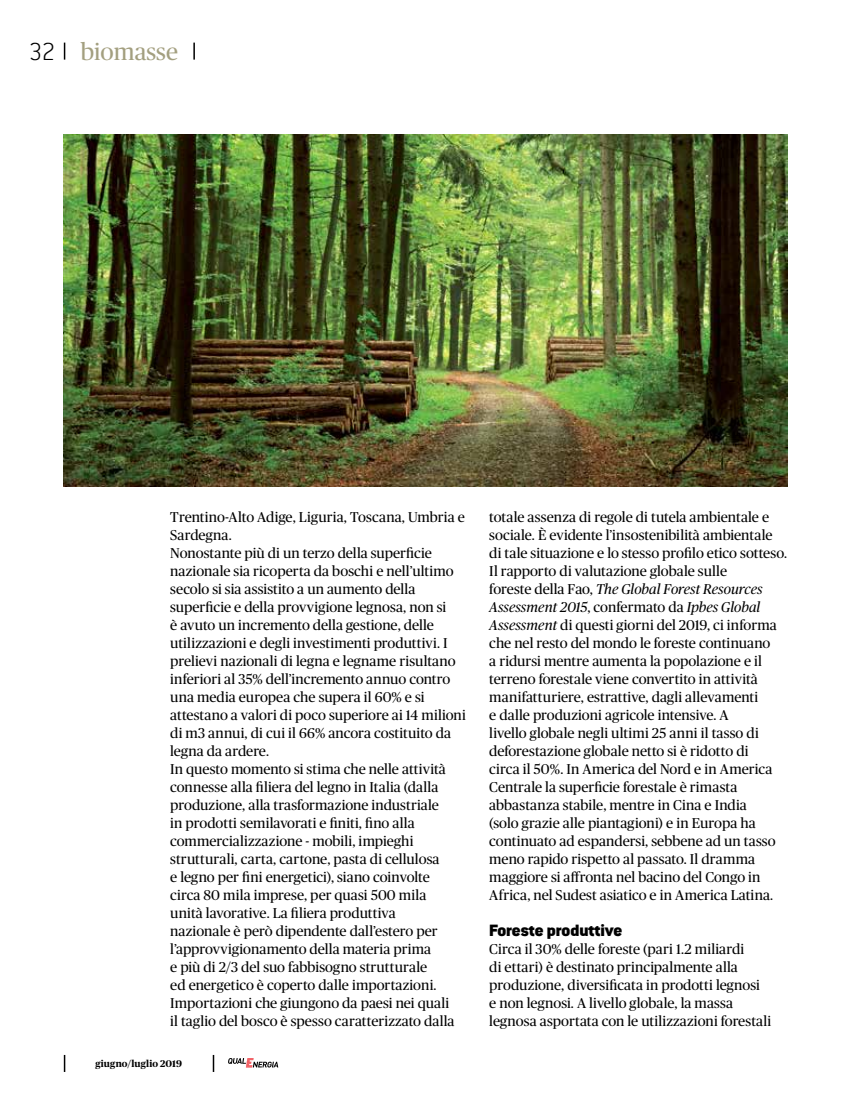
<style>
.page{position:relative;width:851px;height:1106px;background:#fff}
.page>*{position:absolute;margin:0;border:0;box-sizing:border-box;transform-origin:0 0}
.t1{font:24px "Publico";color:#a39f7f}
.t2{font:900 18px "Conduit ITC Std";color:#000}
.t3{font:14.25px/18px "Publico";letter-spacing:.005em;color:#000}
.t4{font:700 9.75px "Publico";letter-spacing:.015em;color:#000}
.s1{font-family:"Conduit ITC Std";font-weight:200;font-size:27px;color:#000}
.s2{font-style:italic}
</style>
<div class="page">
<svg style="left:64px;top:43px;width:1px;height:17px"></svg>
<svg style="left:193px;top:43px;width:2px;height:17px"></svg>
<svg style="left:228px;top:1058px;width:50px;height:9px"></svg>
<svg style="left:213px;top:1054px;width:1px;height:17px"></svg>
<svg style="left:64px;top:1054px;width:1px;height:17px"></svg>
<img style="left:64px;top:134px;width:723px;height:352px">
<h1 class="t1" style="left:29px;top:38px;width:151px"><span class="s1">32</span> biomasse</h1>
<p class="t3" style="left:170px;top:508px;width:297px">Trentino-Alto Adige, Liguria, Toscana, Umbria e Sardegna.<br>Nonostante più di un terzo della superficie nazionale sia ricoperta da boschi e nell’ultimo secolo si sia assistito a un aumento della superficie e della provvigione legnosa, non si<br>è avuto un incremento della gestione, delle utilizzazioni e degli investimenti produttivi. I prelievi nazionali di legna e legname risultano inferiori al 35% dell’incremento annuo contro una media europea che supera il 60% e si attestano a valori di poco superiore ai 14 milioni di m3 annui, di cui il 66% ancora costituito da legna da ardere.<br>In questo momento si stima che nelle attività connesse alla filiera del legno in Italia (dalla produzione, alla trasformazione industriale<br>in prodotti semilavorati e finiti, fino alla commercializzazione - mobili, impieghi strutturali, carta, cartone, pasta di cellulosa<br>e legno per fini energetici), siano coinvolte<br>circa 80 mila imprese, per quasi 500 mila<br>unità lavorative. La filiera produttiva<br>nazionale è però dipendente dall’estero per l’approvvigionamento della materia prima<br>e più di 2/3 del suo fabbisogno strutturale<br>ed energetico è coperto dalle importazioni.<br>Importazioni che giungono da paesi nei quali<br>il taglio del bosco è spesso caratterizzato dalla</p>
<p class="t3" style="left:489px;top:508px;width:299px">totale assenza di regole di tutela ambientale e sociale. È evidente l’insostenibilità ambientale di tale situazione e lo stesso profilo etico sotteso.<br>Il rapporto di valutazione globale sulle<br>foreste della Fao, <span class="s2">The Global Forest Resources Assessment 2015</span>, confermato da <span class="s2">Ipbes Global Assessment</span> di questi giorni del 2019, ci informa che nel resto del mondo le foreste continuano<br>a ridursi mentre aumenta la popolazione e il terreno forestale viene convertito in attività manifatturiere, estrattive, dagli allevamenti<br>e dalle produzioni agricole intensive. A<br>livello globale negli ultimi 25 anni il tasso di deforestazione globale netto si è ridotto di<br>circa il 50%. In America del Nord e in America Centrale la superficie forestale è rimasta abbastanza stabile, mentre in Cina e India<br>(solo grazie alle piantagioni) e in Europa ha continuato ad espandersi, sebbene ad un tasso meno rapido rispetto al passato. Il dramma maggiore si affronta nel bacino del Congo in Africa, nel Sudest asiatico e in America Latina.</p>
<p class="t2" style="left:489px;top:920px;width:134px">Foreste produttive</p>
<p class="t3" style="left:489px;top:940px;width:283px">Circa il 30% delle foreste (pari 1.2 miliardi<br>di ettari) è destinato principalmente alla produzione, diversificata in prodotti legnosi<br>e non legnosi. A livello globale, la massa legnosa asportata con le utilizzazioni forestali</p>
<p class="t4" style="left:95px;top:1058px;width:88px">giugno/luglio 2019</p>
</div>
